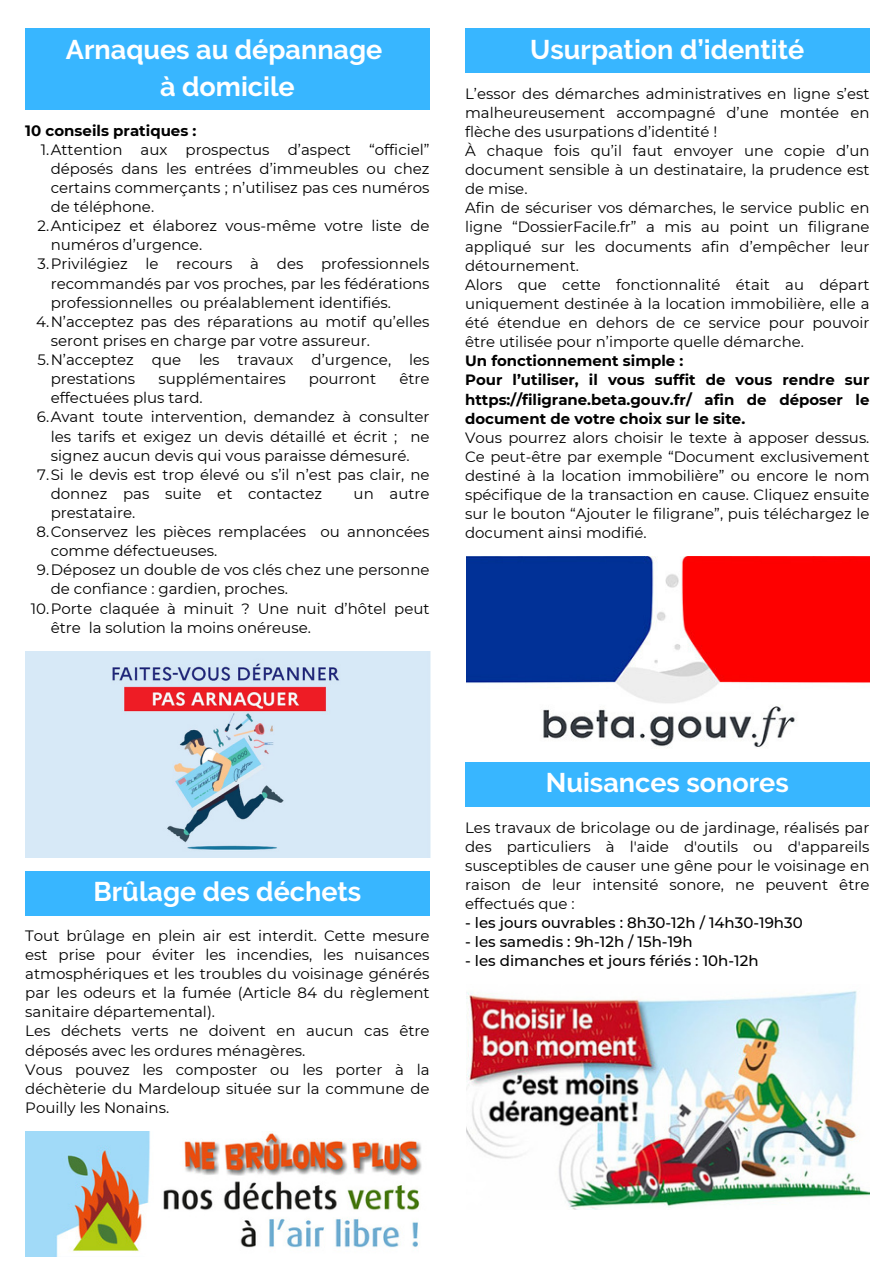
<style>
.page{position:relative;width:893px;height:1264px;background:#fff}
.page>*{position:absolute;margin:0;border:0;box-sizing:border-box;transform-origin:0 0}
.t1{font:700 27px "Raleway";color:#fff}
.t2{font:15px/19px "Montserrat";color:#000}
.t3{font:500 15px "Montserrat";color:#000}
.t4{font:700 15px "Montserrat";color:#000}
.t5{font:14.85px/19px "Montserrat";color:#000;text-align:justify}
.t6{font:700 14.85px/19px "Montserrat";color:#000;text-align:justify}
</style>
<div class="page">
<div style="left:25px;top:28px;width:404px;height:81px;background:#38b6ff"></div>
<div style="left:465px;top:28px;width:404px;height:44px;background:#38b6ff"></div>
<img style="left:25px;top:651px;width:405px;height:207px">
<div style="left:25px;top:871px;width:404px;height:44px;background:#38b6ff"></div>
<div style="left:465px;top:762px;width:404px;height:44px;background:#38b6ff"></div>
<img style="left:466px;top:556px;width:403px;height:192px">
<img style="left:25px;top:1131px;width:397px;height:125px">
<img style="left:466px;top:990px;width:403px;height:219px">
<p class="t1" style="left:66px;top:33px;width:318px">Arnaques au dépannage</p>
<p class="t1" style="left:160px;top:70px;width:136px">à domicile</p>
<p class="t4" style="left:25px;top:121px;width:173px">10 conseils pratiques :</p>
<p class="t2" style="left:51px;top:140px;width:380px;text-align:justify;text-indent:-10px">1.Attention aux prospectus d’aspect “officiel” déposés dans les entrées d’immeubles ou chez certains commerçants ; n’utilisez pas ces numéros de téléphone.</p>
<p class="t2" style="left:51px;top:216px;width:380px;text-indent:-13px">2.Anticipez et élaborez vous-même votre liste de numéros d’urgence.</p>
<p class="t2" style="left:51px;top:254px;width:380px;text-align:justify;text-indent:-13px">3.Privilégiez le recours à des professionnels recommandés par vos proches, par les fédérations professionnelles ou préalablement identifiés.</p>
<p class="t2" style="left:51px;top:312px;width:380px;text-indent:-15px">4.N’acceptez pas des réparations au motif qu’elles seront prises en charge par votre assureur.</p>
<p class="t2" style="left:51px;top:350px;width:380px;text-indent:-13px">5.N’acceptez que les travaux d’urgence, les prestations</p>
<p class="t2" style="left:158px;top:369px;width:129px">supplémentaires</p>
<p class="t2" style="left:309px;top:369px;width:69px">pourront</p>
<p class="t2" style="left:399px;top:369px;width:32px">être</p>
<p class="t2" style="left:51px;top:388px;width:153px">effectuées plus tard.</p>
<p class="t2" style="left:51px;top:407px;width:380px;text-align:justify;text-indent:-14px">6.Avant toute intervention, demandez à consulter les tarifs et exigez un devis détaillé et écrit ; ne signez aucun devis qui vous paraisse démesuré.</p>
<p class="t2" style="left:51px;top:465px;width:380px;text-indent:-14px">7.Si le devis est trop élevé ou s’il n’est pas clair, ne donnez pas suite et contactez</p>
<p class="t2" style="left:353px;top:484px;width:77px">un autre</p>
<p class="t2" style="left:51px;top:503px;width:86px">prestataire.</p>
<p class="t2" style="left:51px;top:522px;width:380px;text-indent:-14px">8.Conservez les pièces remplacées ou annoncées comme défectueuses.</p>
<p class="t2" style="left:51px;top:560px;width:380px;text-indent:-14px">9.Déposez un double de vos clés chez une personne de confiance : gardien, proches.</p>
<p class="t2" style="left:51px;top:598px;width:380px;text-indent:-20px">10.Porte claquée à minuit ? Une nuit d’hôtel peut être la solution la moins onéreuse.</p>
<p class="t1" style="left:530px;top:33px;width:275px">Usurpation d’identité</p>
<p class="t5" style="left:465px;top:84px;width:406px">L’essor des démarches administratives en ligne s’est malheureusement accompagné d’une montée en flèche des usurpations d’identité !</p>
<p class="t5" style="left:465px;top:141px;width:406px">À chaque fois qu’il faut envoyer une copie d’un document sensible à un destinataire, la prudence est de mise.</p>
<p class="t5" style="left:465px;top:198px;width:406px">Afin de sécuriser vos démarches, le service public en ligne “DossierFacile.fr” a mis au point un filigrane appliqué sur les documents afin d’empêcher leur détournement.</p>
<p class="t5" style="left:465px;top:275px;width:406px">Alors que cette fonctionnalité était au départ uniquement destinée à la location immobilière, elle a été étendue en dehors de ce service pour pouvoir être utilisée pour n’importe quelle démarche.</p>
<p class="t6" style="left:465px;top:351px;width:220px">Un fonctionnement simple :</p>
<p class="t6" style="left:465px;top:370px;width:406px">Pour l’utiliser, il vous suffit de vous rendre sur https://filigrane.beta.gouv.fr/ afin de déposer le document de votre choix sur le site.</p>
<p class="t5" style="left:465px;top:428px;width:406px">Vous pourrez alors choisir le texte à apposer dessus.<br>Ce peut-être par exemple “Document exclusivement destiné à la location immobilière” ou encore le nom spécifique de la transaction en cause. Cliquez ensuite sur le bouton “Ajouter le filigrane”, puis téléchargez le document ainsi modifié.</p>
<p class="t1" style="left:93px;top:876px;width:269px">Brûlage des déchets</p>
<p class="t2" style="left:25px;top:925px;width:406px;text-align:justify">Tout brûlage en plein air est interdit. Cette mesure est prise pour éviter les incendies, les nuisances atmosphériques et les troubles du voisinage générés par les odeurs et la fumée (Article 84 du règlement sanitaire départemental).</p>
<p class="t2" style="left:25px;top:1021px;width:406px">Les déchets verts ne doivent en aucun cas être déposés avec les ordures ménagères.</p>
<p class="t2" style="left:25px;top:1059px;width:406px;text-align:justify">Vous pouvez les composter ou les porter à la déchèterie du Mardeloup située sur la commune de Pouilly les Nonains.</p>
<p class="t1" style="left:545px;top:766px;width:244px">Nuisances sonores</p>
<p class="t2" style="left:465px;top:817px;width:406px;text-align:justify">Les travaux de bricolage ou de jardinage, réalisés par des particuliers à l'aide d'outils ou d'appareils susceptibles de causer une gêne pour le voisinage en raison de leur intensité sonore, ne peuvent être effectués que :</p>
<p class="t3" style="left:465px;top:913px;width:339px">- les jours ouvrables : 8h30-12h / 14h30-19h30</p>
<p class="t3" style="left:465px;top:932px;width:229px">- les samedis : 9h-12h / 15h-19h</p>
<p class="t3" style="left:465px;top:951px;width:295px">- les dimanches et jours fériés : 10h-12h</p>
</div>
